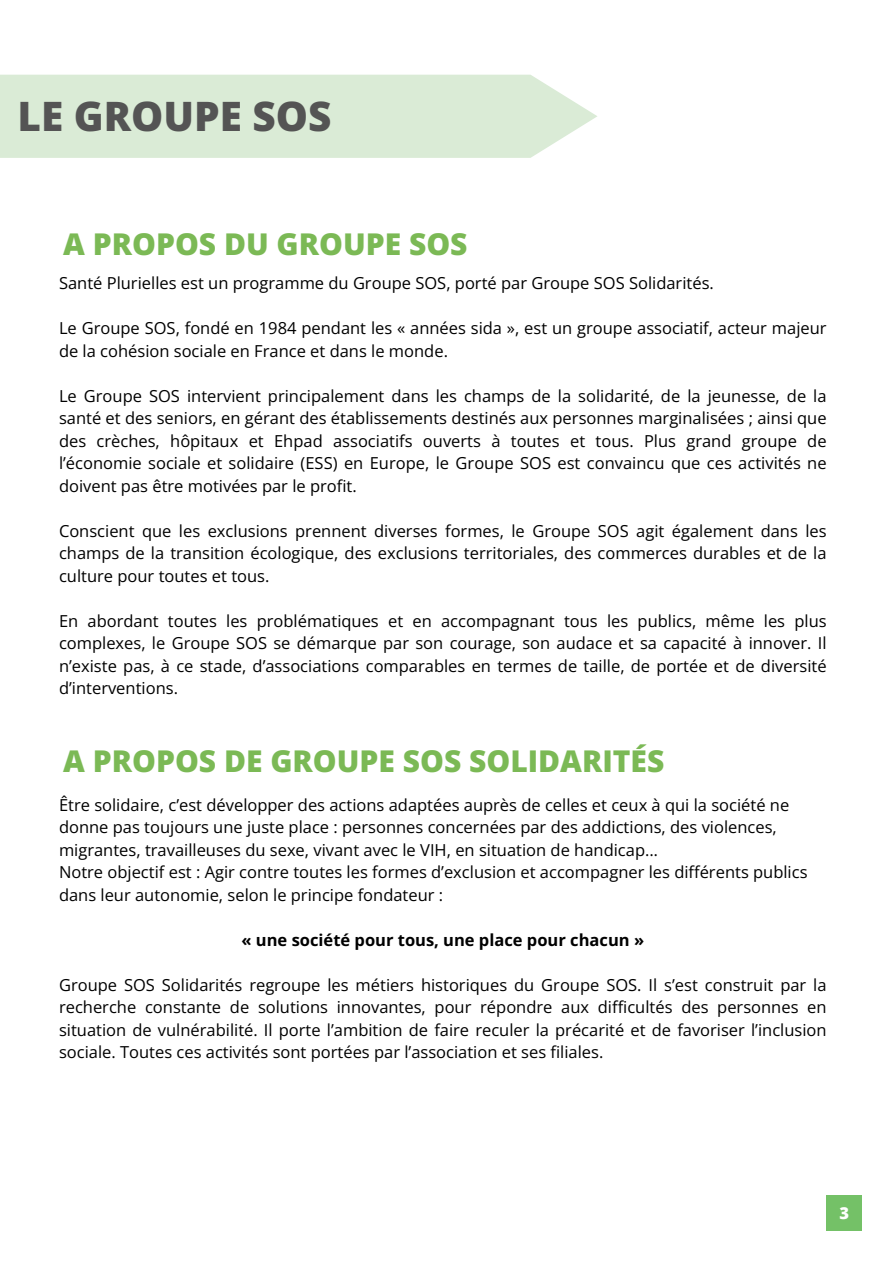
<style>
.page{position:relative;width:894px;height:1264px;background:#fff}
.page>*{position:absolute;margin:0;border:0;box-sizing:border-box;transform-origin:0 0}
.t1{font:800 40.5px "Open Sans";color:#545454}
.t2{font:800 30px "Open Sans";color:#7bb955}
.t3{font:16.5px/22.5px "Open Sans";color:#000;text-align:justify}
.t4{font:700 16.5px "Open Sans";color:#000}
.t5{font:800 16.5px "Open Sans";color:#fff}
</style>
<div class="page">
<div style="left:0;top:75px;width:597px;height:83px;background:#daebd6"></div>
<div style="left:826px;top:1195px;width:35px;height:35px;background:#74c167"></div>
<h1 class="t1" style="left:18px;top:88px;width:315px">LE GROUPE SOS</h1>
<h1 class="t2" style="left:63px;top:223px;width:405px">A PROPOS DU GROUPE SOS</h1>
<p class="t3" style="left:59px;top:271px;width:656px">Santé Plurielles est un programme du Groupe SOS, porté par Groupe SOS Solidarités.</p>
<p class="t3" style="left:59px;top:316px;width:768px">Le Groupe SOS, fondé en 1984 pendant les « années sida », est un groupe associatif, acteur majeur de la cohésion sociale en France et dans le monde.</p>
<p class="t3" style="left:59px;top:384px;width:769px">Le Groupe SOS intervient principalement dans les champs de la solidarité, de la jeunesse, de la santé et des seniors, en gérant des établissements destinés aux personnes marginalisées ; ainsi que des crèches, hôpitaux et Ehpad associatifs ouverts à toutes et tous. Plus grand groupe de l’économie sociale et solidaire (ESS) en Europe, le Groupe SOS est convaincu que ces activités ne doivent pas être motivées par le profit.</p>
<p class="t3" style="left:59px;top:519px;width:769px">Conscient que les exclusions prennent diverses formes, le Groupe SOS agit également dans les champs de la transition écologique, des exclusions territoriales, des commerces durables et de la culture pour toutes et tous.</p>
<p class="t3" style="left:59px;top:609px;width:769px">En abordant toutes les problématiques et en accompagnant tous les publics, même les plus complexes, le Groupe SOS se démarque par son courage, son audace et sa capacité à innover. Il n’existe pas, à ce stade, d’associations comparables en termes de taille, de portée et de diversité d’interventions.</p>
<h2 class="t2" style="left:63px;top:740px;width:602px">A PROPOS DE GROUPE SOS SOLIDARITÉS</h2>
<p class="t3" style="left:59px;top:793px;width:749px;text-align:left">Être solidaire, c’est développer des actions adaptées auprès de celles et ceux à qui la société ne donne pas toujours une juste place : personnes concernées par des addictions, des violences, migrantes, travailleuses du sexe, vivant avec le VIH, en situation de handicap…<br>Notre objectif est : Agir contre toutes les formes d’exclusion et accompagner les différents publics dans leur autonomie, selon le principe fondateur :</p>
<p class="t4" style="left:241px;top:928px;width:404px">« une société pour tous, une place pour chacun »</p>
<p class="t3" style="left:59px;top:973px;width:769px">Groupe SOS Solidarités regroupe les métiers historiques du Groupe SOS. Il s’est construit par la recherche constante de solutions innovantes, pour répondre aux difficultés des personnes en situation de vulnérabilité. Il porte l’ambition de faire reculer la précarité et de favoriser l’inclusion sociale. Toutes ces activités sont portées par l’association et ses filiales.</p>
<p class="t5" style="left:839px;top:1201px;width:11px">3</p>
</div>
